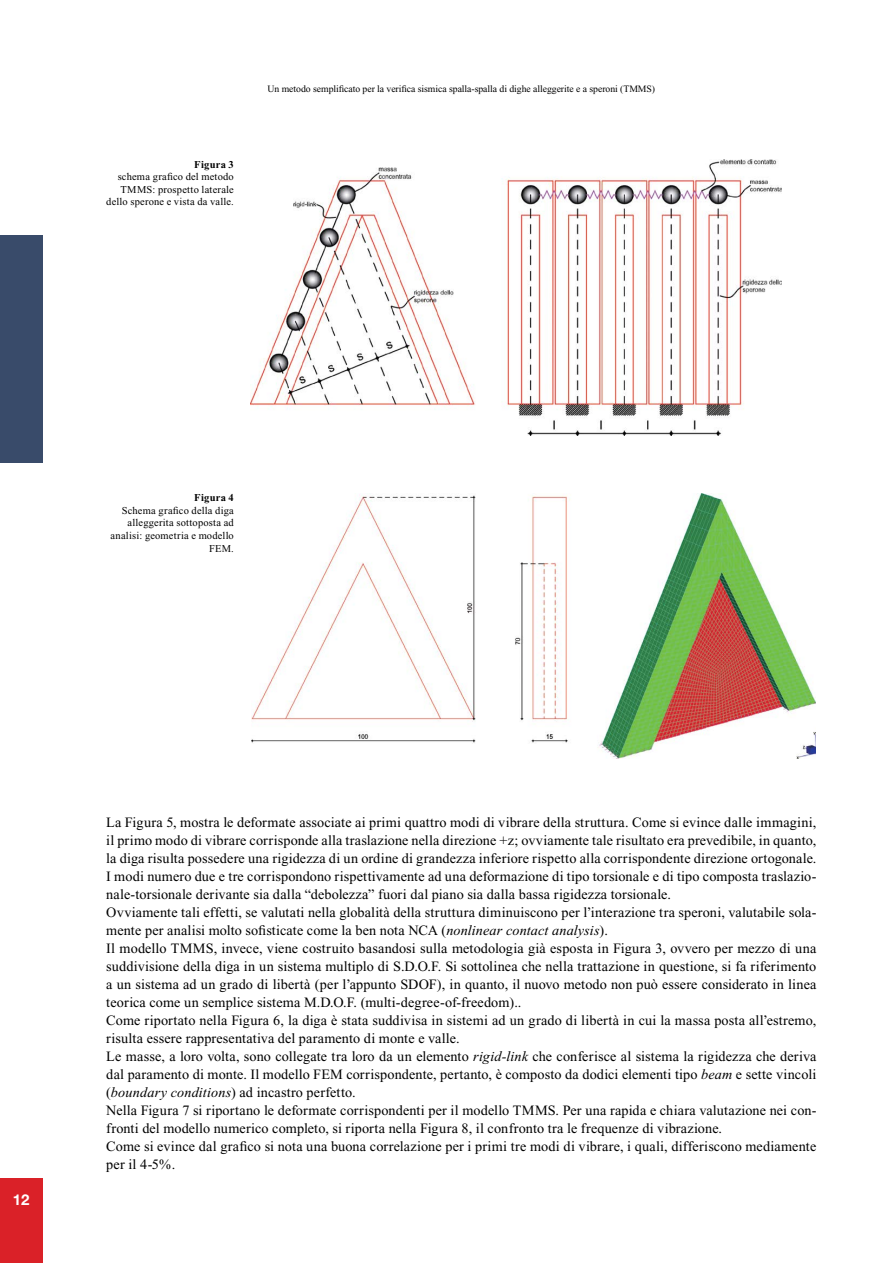
<style>
.page{position:relative;width:893px;height:1263px;background:#fff}
.page>*{position:absolute;margin:0;border:0;box-sizing:border-box;transform-origin:0 0}
.t1{font:700 15px "Helvetica Neue";color:#fff}
.t2{font:14.25px/18px "Times New Roman";letter-spacing:.01em;color:#000}
.t3{font:10.5px/12.6px "Times New Roman";letter-spacing:.02em;color:#000;text-align:right}
.t4{font:700 10.5px "Times New Roman";letter-spacing:.025em;color:#000}
.t5{font:9.75px "Times New Roman";letter-spacing:-.005em;color:#000}
.s1{font-style:italic}
</style>
<div class="page">
<div style="left:0;top:1178px;width:43px;height:85px;background:#da2128"></div>
<div style="left:0;top:236px;width:43px;height:227px;background:#394b6a"></div>
<img style="left:251px;top:159px;width:530px;height:277px">
<img style="left:252px;top:493px;width:564px;height:266px">
<p class="t4" style="left:194px;top:158px;width:41px">Figura 3</p>
<p class="t3" style="left:106px;top:170px;width:129px">schema grafico del metodo<br>TMMS: prospetto laterale dello sperone e vista da valle.</p>
<p class="t5" style="left:268px;top:84px;width:389px">Un metodo semplificato per la verifica sismica spalla-spalla di dighe alleggerite e a speroni (TMMS)</p>
<p class="t4" style="left:194px;top:492px;width:41px">Figura 4</p>
<p class="t3" style="left:111px;top:504px;width:125px">Schema grafico della diga alleggerita sottoposta ad analisi: geometria e modello<br>FEM.</p>
<p class="t1" style="left:13px;top:1190px;width:18px">12</p>
<p class="t2" style="left:106px;top:814px;width:712px">La Figura 5, mostra le deformate associate ai primi quattro modi di vibrare della struttura. Come si evince dalle immagini, il primo modo di vibrare corrisponde alla traslazione nella direzione +z; ovviamente tale risultato era prevedibile, in quanto, la diga risulta possedere una rigidezza di un ordine di grandezza inferiore rispetto alla corrispondente direzione ortogonale.<br>I modi numero due e tre corrispondono rispettivamente ad una deformazione di tipo torsionale e di tipo composta traslazio&shy;nale-torsionale derivante sia dalla “debolezza” fuori dal piano sia dalla bassa rigidezza torsionale.<br>Ovviamente tali effetti, se valutati nella globalità della struttura diminuiscono per l’interazione tra speroni, valutabile sola&shy;mente per analisi molto sofisticate come la ben nota NCA (<span class="s1">nonlinear contact analysis</span>).<br>Il modello TMMS, invece, viene costruito basandosi sulla metodologia già esposta in Figura 3, ovvero per mezzo di una suddivisione della diga in un sistema multiplo di S.D.O.F. Si sottolinea che nella trattazione in questione, si fa riferimento a un sistema ad un grado di libertà (per l’appunto SDOF), in quanto, il nuovo metodo non può essere considerato in linea teorica come un semplice sistema M.D.O.F. (multi-degree-of-freedom)..<br>Come riportato nella Figura 6, la diga è stata suddivisa in sistemi ad un grado di libertà in cui la massa posta all’estremo, risulta essere rappresentativa del paramento di monte e valle.<br>Le masse, a loro volta, sono collegate tra loro da un elemento <span class="s1">rigid-link</span> che conferisce al sistema la rigidezza che deriva dal paramento di monte. Il modello FEM corrispondente, pertanto, è composto da dodici elementi tipo <span class="s1">beam</span> e sette vincoli (<span class="s1">boundary conditions</span>) ad incastro perfetto.<br>Nella Figura 7 si riportano le deformate corrispondenti per il modello TMMS. Per una rapida e chiara valutazione nei con&shy;fronti del modello numerico completo, si riporta nella Figura 8, il confronto tra le frequenze di vibrazione.<br>Come si evince dal grafico si nota una buona correlazione per i primi tre modi di vibrare, i quali, differiscono mediamente per il 4-5%.</p>
</div>
